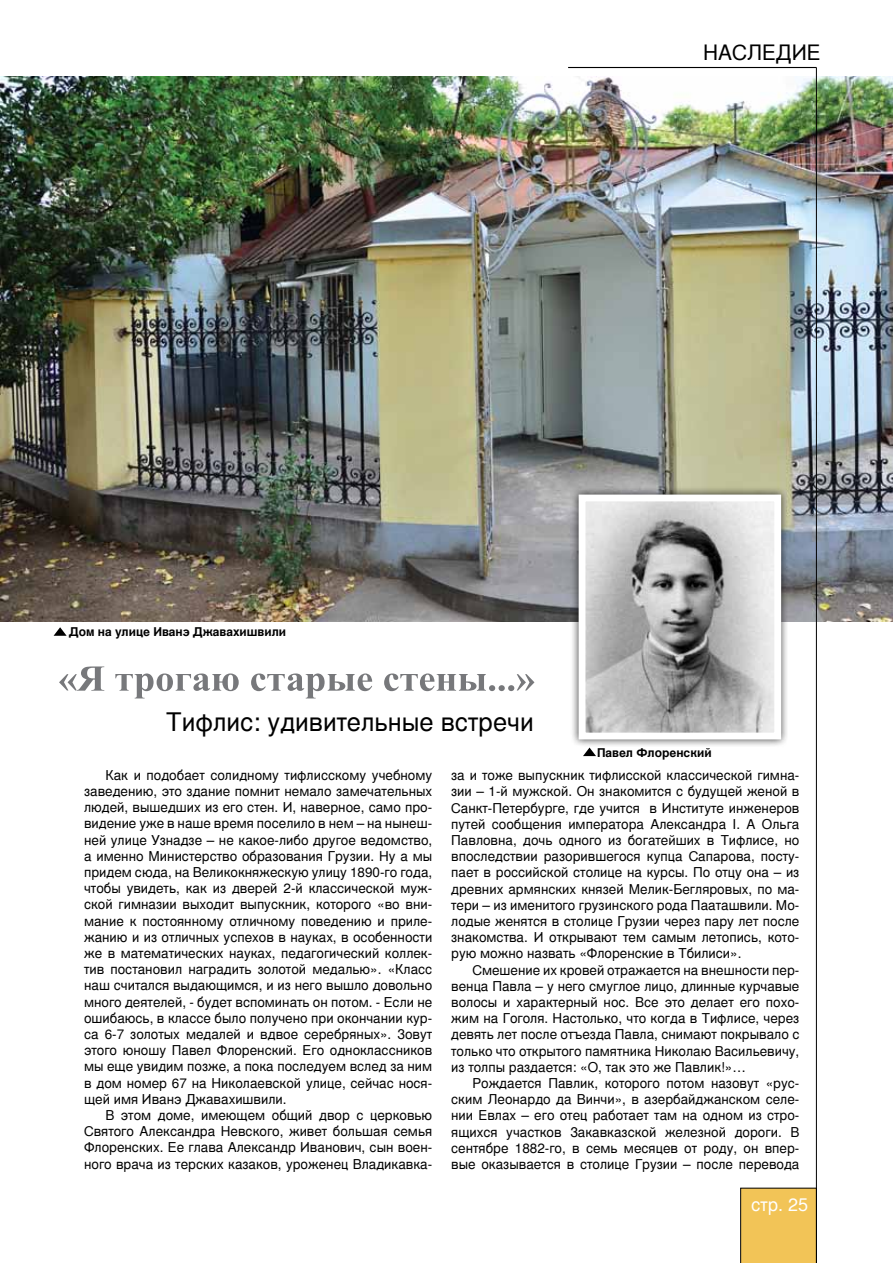
<style>
.page{position:relative;width:893px;height:1263px;background:#fff}
.page>*{position:absolute;margin:0;border:0;box-sizing:border-box;transform-origin:0 0}
.t1{font:25.35px "Nimbus San LCY";color:#000}
.t2{font:21.15px "Nimbus San LCY";color:#000}
.t3{font:18px "Nimbus San LCY";color:#fff}
.t4{font:13.5px/16.2px "Nimbus San LCY";color:#000;text-align:justify}
.t5{font:700 12px "Nimbus San LCY";color:#000}
</style>
<div class="page">
<img style="left:0;top:77px;width:893px;height:544px">
<div style="left:740px;top:1188px;width:76px;height:75px;background:#f2c457"></div>
<svg style="left:54px;top:627px;width:13px;height:9px"></svg>
<svg style="left:59px;top:666px;width:475px;height:32px"></svg>
<hr style="left:816px;top:67px;width:1px;height:1196px;background:#000">
<hr style="left:568px;top:67px;width:248px;height:1px;background:#000">
<div style="left:570px;top:486px;width:219px;height:262px;background:#000;opacity:.75"></div>
<img style="left:587px;top:503px;width:186px;height:228px">
<div style="left:579px;top:495px;width:202px;height:244px;border:7px solid #fff"></div>
<svg style="left:583px;top:747px;width:13px;height:9px"></svg>
<p class="t5" style="left:69px;top:625px;width:218px">Дом на улице Иванэ Джавахишвили</p>
<h2 class="t2" style="left:703px;top:40px;width:119px">наследие</h2>
<h1 class="t1" style="left:166px;top:707px;width:369px">Тифлис: удивительные встречи</h1>
<p class="t4" style="left:84px;top:767px;width:350px;text-indent:21px">Как и подобает солидному тифлисскому учебному заведению, это здание помнит немало замечательных людей, вышедших из его стен. И , наверное, само про&shy;видение уже в наше время поселило в нем – на нынеш&shy;ней улице Узнадзе – не какое-либо другое ведомство, а именно Министерство образования Грузии. Ну а мы придем сюда, на Великокняжескую улицу 1890-го года, чтобы увидеть, как из дверей 2-й классической муж&shy;ской гимназии выходит выпускник, которого «во вни&shy;мание к постоянному отличному поведению и приле&shy;жанию и из отличных успехов в науках, в особенности же в математических науках, педагогический коллек&shy;тив постановил наградить золотой медалью». «Класс наш считался выдающимся, и из него вышло довольно много деятелей, - будет вспоминать он потом. - Если не ошибаюсь, в классе было получено при окончании кур&shy;са 6-7 золотых медалей и вдвое серебряных». Зовут этого юношу Павел Флоренский. Его одноклассников мы еще увидим позже, а пока последуем вслед за ним в дом номер 67 на Н иколаевской улице, сейчас нося&shy;щей имя И ванэ Джавахишвили.</p>
<p class="t4" style="left:84px;top:1107px;width:350px;text-indent:21px">В этом доме, имеющем общий двор с церковью Святого Александра Н евского, живет большая семья Флоренских. Ее глава Александр И ванович, сын воен&shy;ного врача из терских казаков, уроженец Владикавка-</p>
<p class="t5" style="left:597px;top:745px;width:116px">Павел Флоренский</p>
<p class="t4" style="left:451px;top:767px;width:350px">за и тоже выпускник тифлисской классической гимна&shy;зии – 1-й мужской. Он знакомится с будущей женой в Санкт-П етербурге, где учится в И нституте инженеров путей сообщения императора Александра I. А Ольга Павловна, дочь одного из богатейших в Тифлисе, но впоследствии разорившегося купца Сапарова, посту&shy;пает в российской столице на курсы. По отцу она – из древних армянских князей Мелик-Бегляровых, по ма&shy;тери – из именитого грузинского рода Пааташвили. Мо&shy;лодые женятся в столице Грузии через пару лет после знакомства. И открывают тем самым летопись, кото&shy;рую можно назвать «Флоренские в Тбилиси».</p>
<p class="t4" style="left:451px;top:961px;width:350px;text-indent:21px">Смешение их кровей отражается на внешности пер&shy;венца Павла – у него смуглое лицо, длинные курчавые волосы и характерный нос. Все это делает его похо&shy;жим на Гоголя. Н астолько, что когда в Тифлисе, через девять лет после отъезда П авла, снимают покрывало с только что открытого памятника Н иколаю Васильевичу, из толпы раздается: «О, так это же П авлик!»…</p>
<p class="t4" style="left:451px;top:1075px;width:350px;text-align:left;text-indent:21px">Рождается П авлик, которого потом назовут «рус&shy;ским Леонардо да Винчи», в азербайджанском селе&shy;нии Евлах – его отец работает там на одном из стро&shy;ящихся участков Закавказской железной дороги. В сентябре 1882-го, в семь месяцев от роду, он впер&shy;вые оказывается в столице Грузии – после перевода</p>
<h3 class="t3" style="left:751px;top:1194px;width:59px">стр. 25</h3>
</div>
